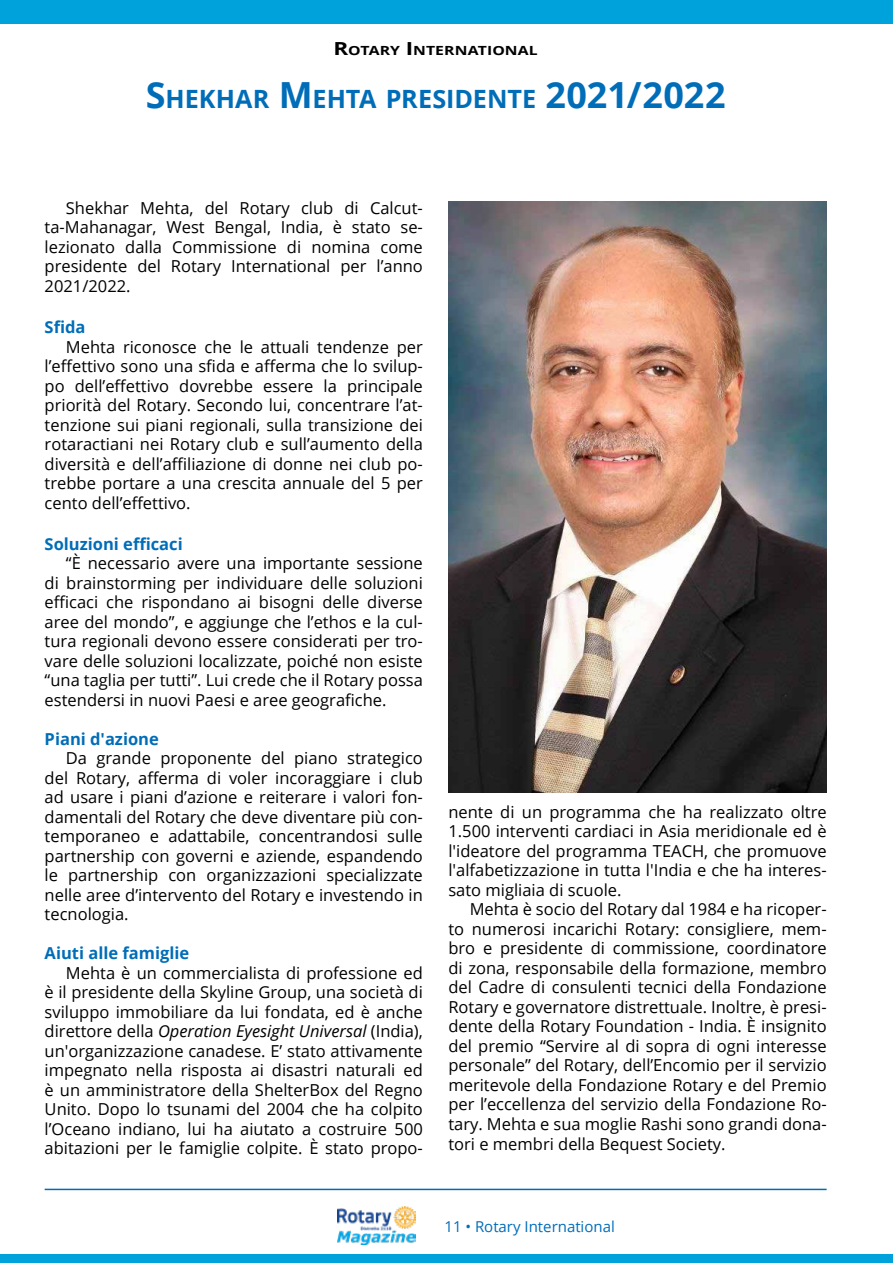
<style>
.page{position:relative;width:893px;height:1263px;background:#fff}
.page>*{position:absolute;margin:0;border:0;box-sizing:border-box;transform-origin:0 0}
.t1{font:700 25.2px "Open Sans";color:#006db8}
.t2{font:16.5px/19.5px "Open Sans";color:#000;text-align:justify}
.t3{font:700 16.5px "Open Sans";color:#006db8}
.t4{font:15px "Open Sans";color:#006db8}
.t5{font:700 12.6px "Open Sans";letter-spacing:.005em;color:#000;scale:1.25 1}
.s1{font-size:18px}
.s2{font-size:36px}
.s3{font-style:italic}
</style>
<div class="page">
<img style="left:337px;top:1206px;width:79px;height:39px">
<hr style="left:45px;top:1189px;width:782px;height:1px;background:#006db8">
<div style="left:0;top:1254px;width:893px;height:9px;background:#00a2dc"></div>
<div style="left:0;top:0;width:893px;height:23px;background:#00a2dc"></div>
<img style="left:448px;top:201px;width:379px;height:591px">
<p class="t5" style="left:333px;top:42px;width:165px"><span class="s1">R</span>OTARY <span class="s1">I</span>NTERNATI ONAL</p>
<h1 class="t1" style="left:146px;top:81px;width:581px"><span class="s2">S</span>HEKHAR <span class="s2">M</span>EHTA PRESIDENTE <span class="s2">2021/2022</span></h1>
<p class="t2" style="left:45px;top:198px;width:380px;text-indent:21px">Shekhar Mehta, del Rotary club di Calcut&shy;ta-Mahanagar, West Bengal, India, è stato se&shy;lezionato dalla Commissione di nomina come presidente del Rotary International per l’anno 2021/2022.</p>
<p class="t3" style="left:45px;top:315px;width:42px">Sfida</p>
<p class="t2" style="left:45px;top:336px;width:380px;text-indent:21px">Mehta riconosce che le attuali tendenze per l’effettivo sono una sfida e afferma che lo svilup&shy;po dell’effettivo dovrebbe essere la principale priorità del Rotary. Secondo lui, concentrare l’at&shy;tenzione sui piani regionali, sulla transizione dei rotaractiani nei Rotary club e sull’aumento della diversità e dell’affiliazione di donne nei club po&shy;trebbe portare a una crescita annuale del 5 per cento dell’effettivo.</p>
<p class="t3" style="left:45px;top:532px;width:140px">Soluzioni efficaci</p>
<p class="t2" style="left:45px;top:553px;width:380px;text-indent:21px">“È necessario avere una importante sessione di brainstorming per individuare delle soluzioni efficaci che rispondano ai bisogni delle diverse aree del mondo”, e aggiunge che l’ethos e la cul&shy;tura regionali devono essere considerati per tro&shy;vare delle soluzioni localizzate, poiché non esiste “una taglia per tutti”. Lui crede che il Rotary possa estendersi in nuovi Paesi e aree geografiche.</p>
<p class="t3" style="left:45px;top:727px;width:116px">Piani d'azione</p>
<p class="t2" style="left:45px;top:748px;width:380px;text-indent:21px">Da grande proponente del piano strategico del Rotary, afferma di voler incoraggiare i club ad usare i piani d’azione e reiterare i valori fon&shy;damentali del Rotary che deve diventare più con&shy;temporaneo e adattabile, concentrandosi sulle partnership con governi e aziende, espandendo le partnership con organizzazioni specializzate nelle aree d’intervento del Rotary e investendo in tecnologia.</p>
<p class="t3" style="left:45px;top:942px;width:146px">Aiuti alle famiglie</p>
<p class="t2" style="left:45px;top:963px;width:380px;text-indent:21px">Mehta è un commercialista di professione ed è il presidente della Skyline Group, una società di sviluppo immobiliare da lui fondata, ed è anche direttore della <span class="s3">Operation Eyesight Universal</span> (India), un'organizzazione canadese. E’ stato attivamente impegnato nella risposta ai disastri naturali ed è un amministratore della ShelterBox del Regno Unito. Dopo lo tsunami del 2004 che ha colpito l’Oceano indiano, lui ha aiutato a costruire 500 abitazioni per le famiglie colpite. È stato propo-</p>
<p class="t2" style="left:448px;top:802px;width:380px">nente di un programma che ha realizzato oltre 1.500 interventi cardiaci in Asia meridionale ed è l'ideatore del programma TEACH, che promuove l'alfabetizzazione in tutta l'India e che ha interes&shy;sato migliaia di scuole.</p>
<p class="t2" style="left:448px;top:899px;width:380px;text-indent:21px">Mehta è socio del Rotary dal 1984 e ha ricoper&shy;to numerosi incarichi Rotary: consigliere, mem&shy;bro e presidente di commissione, coordinatore di zona, responsabile della formazione, membro del Cadre di consulenti tecnici della Fondazione Rotary e governatore distrettuale. Inoltre, è presi&shy;dente della Rotary Foundation - India. È insignito del premio “Servire al di sopra di ogni interesse personale” del Rotary, dell’Encomio per il servizio meritevole della Fondazione Rotary e del Premio per l’eccellenza del servizio della Fondazione Ro&shy;tary. Mehta e sua moglie Rashi sono grandi dona&shy;tori e membri della Bequest Society.</p>
<p class="t4" style="left:444px;top:1216px;width:172px">11 • Rotary International</p>
</div>
